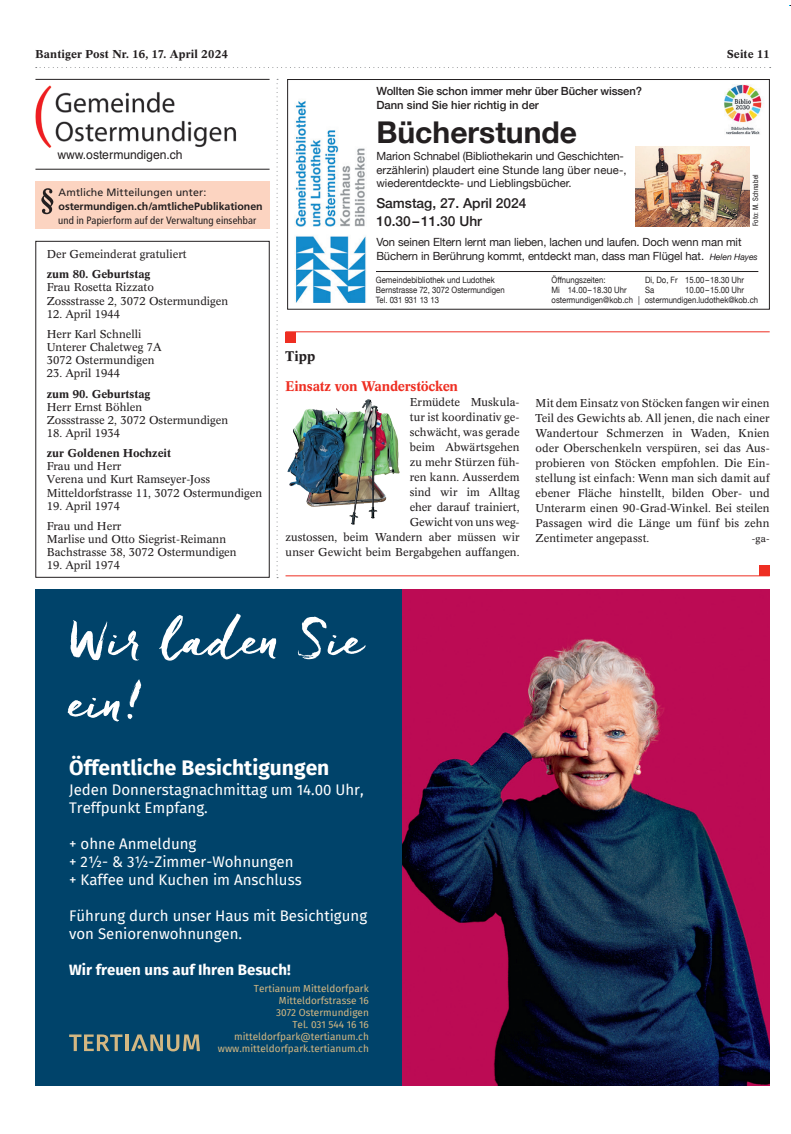
<style>
.page{position:relative;width:791px;height:1134px;background:#fff}
.page>*{position:absolute;margin:0;border:0;box-sizing:border-box;transform-origin:0 0}
.t1{font:52.25px/62.8px "Freeland";color:#fff}
.t2{font:700 30px "Helvetica Neue";color:#231f20}
.t3{font:700 21px "Fira Sans";color:#fff}
.t4{font:15px/18px "Fira Sans";color:#fff}
.t5{font:700 15px "Fira Sans";color:#fff}
.t6{font:500 13.75px/17.5px "Helvetica Neue";color:#231f20}
.t7{font:500 13.75px "Concorde BE";letter-spacing:-.015em;color:#ee2e22}
.t8{font:500 13.75px "Concorde BE";color:#231f20}
.t9{font:12.5px "Helvetica LT Std";color:#231f20}
.t10{font:11.25px/15px "Concorde BE";color:#231f20}
.t11{font:11.25px/13.5px "Helvetica Neue";letter-spacing:-.01em;color:#231f20}
.t12{font:500 11.25px "Concorde BE";color:#231f20}
.t13{font:500 11.25px/13.8px "Helvetica Neue";letter-spacing:-.01em;color:#231f20}
.t14{font:condensed 10.62px "Frutiger LT Std";letter-spacing:.01em;color:#231f20}
.t15{font:700 10.62px "Frutiger LT Std";letter-spacing:-.005em;color:#231f20}
.t16{font:10.62px "Frutiger LT Std";letter-spacing:.01em;color:#231f20}
.t17{font:10px/12px "Fira Sans";color:#d3b782;text-align:right}
.t18{font:10px "Concorde BE";color:#231f20}
.t19{font:8.75px/10px "Helvetica Neue";color:#231f20;scale:.88 1}
.t20{font:condensed 7.5px "Helvetica Neue LT Std";letter-spacing:.02em;color:#231f20}
.s1{font-style:italic;font-size:8.75px}
</style>
<div class="page">
<svg style="left:36px;top:67px;width:734px;height:1px"></svg>
<img style="left:35px;top:85px;width:201px;height:63px">
<hr style="left:35px;top:79px;width:234px;height:1px;background:#231f20">
<hr style="left:35px;top:169px;width:234px;height:1px;background:#231f20">
<div style="left:35px;top:181px;width:234px;height:48px;background:#fcd4c1"></div>
<svg style="left:41px;top:188px;width:12px;height:26px"></svg>
<svg style="left:276px;top:79px;width:2px;height:499px"></svg>
<div style="left:35px;top:241px;width:234px;height:337px;border:1px solid #231f20"></div>
<div style="left:35px;top:589px;width:367px;height:496px;background:#00436a"></div>
<img style="left:402px;top:589px;width:367px;height:496px">
<svg style="left:69px;top:1034px;width:53px;height:17px"></svg>
<hr style="left:125px;top:1034px;width:3px;height:17px;background:#d3b782">
<svg style="left:131px;top:1034px;width:69px;height:17px"></svg>
<div style="left:287px;top:79px;width:482px;height:231px;border:1px solid #231f20"></div>
<img style="left:295px;top:100px;width:71px;height:202px">
<hr style="left:376px;top:271px;width:382px;height:1px;background:#231f20">
<img style="left:635px;top:146px;width:114px;height:80px">
<img style="left:724px;top:85px;width:38px;height:50px">
<div style="left:285px;top:332px;width:11px;height:10px;background:#ee2e22"></div>
<hr style="left:285px;top:332px;width:484px;height:1px;background:#ee2e22">
<div style="left:758px;top:565px;width:11px;height:11px;background:#ee2e22"></div>
<hr style="left:285px;top:576px;width:484px;height:1px;background:#ee2e22">
<img style="left:287px;top:399px;width:113px;height:126px">
<p class="t12" style="left:35px;top:48px;width:194px">Bantiger Post Nr. 16, 17. April 2024</p>
<p class="t12" style="left:726px;top:48px;width:44px">Seite 11</p>
<p class="t9" style="left:57px;top:148px;width:127px">www.ostermundigen.ch</p>
<p class="t16" style="left:58px;top:186px;width:149px">Amtliche Mitteilungen unter:</p>
<p class="t15" style="left:58px;top:200px;width:206px">ostermundigen.ch/amtlichePublikationen</p>
<p class="t14" style="left:58px;top:214px;width:199px">und in Papierform auf der Verwaltung einsehbar</p>
<p class="t10" style="left:47px;top:247px;width:141px">Der Gemeinderat gratuliert</p>
<p class="t12" style="left:47px;top:268px;width:105px">zum 80. Geburtstag</p>
<p class="t10" style="left:47px;top:281px;width:183px;line-height:13.1px">Frau Rosetta Rizzato<br>Zossstrasse 2, 3072 Ostermundigen</p>
<p class="t10" style="left:47px;top:304px;width:96px;line-height:20.2px">12. April 1944<br>Herr Karl Schnelli</p>
<p class="t10" style="left:47px;top:341px;width:116px;line-height:13.1px">Unterer Chaletweg 7A<br>3072 Ostermundigen</p>
<p class="t10" style="left:47px;top:366px;width:75px">23. April 1944</p>
<p class="t12" style="left:47px;top:387px;width:105px">zum 90. Geburtstag</p>
<p class="t10" style="left:47px;top:400px;width:183px;line-height:13.1px">Herr Ernst Böhlen<br>Zossstrasse 2, 3072 Ostermundigen</p>
<p class="t10" style="left:47px;top:426px;width:75px">18. April 1934</p>
<p class="t12" style="left:47px;top:446px;width:126px">zur Goldenen Hochzeit</p>
<p class="t10" style="left:47px;top:460px;width:217px;line-height:13.1px">Frau und Herr<br>Verena und Kurt Ramseyer-Joss<br>Mitteldorfstrasse 11, 3072 Ostermundigen</p>
<p class="t10" style="left:47px;top:496px;width:76px;line-height:20.2px">19. April 1974<br>Frau und Herr</p>
<p class="t10" style="left:47px;top:533px;width:191px;line-height:13.1px">Marlise und Otto Siegrist-Reimann<br>Bachstrasse 38, 3072 Ostermundigen</p>
<p class="t10" style="left:47px;top:558px;width:75px">19. April 1974</p>
<p class="t13" style="left:376px;top:83px;width:267px">Wollten Sie schon immer mehr über Bücher wissen?<br>Dann sind Sie hier richtig in der</p>
<h2 class="t2" style="left:376px;top:109px;width:202px">Bücherstunde</h2>
<p class="t11" style="left:376px;top:150px;width:252px">Marion Schnabel (Bibliothekarin und Geschichten&shy;erzählerin) plaudert eine Stunde lang über neue-, wiederentdeckte- und Lieblingsbücher.</p>
<p class="t6" style="left:376px;top:193px;width:152px">Samstag, 27. April 2024<br>10.30–11.30 Uhr</p>
<p class="t11" style="left:376px;top:236px;width:383px">Von seinen Eltern lernt man lieben, lachen und laufen. Doch wenn man mit<br>Büchern in Berührung kommt, entdeckt man, dass man Flügel hat. <span class="s1">Helen Hayes</span></p>
<p class="t20" style="left:750px;top:226px;width:53px;rotate:-90deg">Foto: M. Schnabel</p>
<p class="t19" style="left:376px;top:275px;width:148px">Gemeindebibliothek und Ludothek<br>Bernstrasse 72, 3072 Ostermundigen<br>Tel. 031 931 13 13</p>
<p class="t19" style="left:551px;top:275px;width:63px">Öffnungszeiten:</p>
<p class="t19" style="left:644px;top:275px;width:114px">Di, Do, Fr 15.00–18.30 Uhr</p>
<p class="t19" style="left:551px;top:285px;width:87px">Mi 14.00–18.30 Uhr</p>
<p class="t19" style="left:644px;top:285px;width:12px">Sa</p>
<p class="t19" style="left:551px;top:285px;width:236px;text-indent:133px">10.00–15.00 Uhr ostermundigen@kob.ch | ostermundigen.ludothek@kob.ch</p>
<p class="t8" style="left:285px;top:348px;width:31px">Tipp</p>
<p class="t7" style="left:285px;top:378px;width:174px">Einsatz von Wanderstöcken</p>
<p class="t10" style="left:285px;top:394px;width:235px;text-align:right">Ermüdete Muskula-<br>tur ist koordinativ ge-<br>schwächt, was gerade<br>beim Abwärtsgehen<br>zu mehr Stürzen füh-<br>ren kann. Ausserdem<br>sind wir im Alltag<br>eher darauf trainiert,<br>Gewicht von uns weg-<br>zustossen, beim Wandern aber müssen wir unser Gewicht beim Bergabgehen auffangen.</p>
<p class="t10" style="left:535px;top:395px;width:235px;text-align:justify">Mit dem Einsatz von Stöcken fangen wir einen Teil des Gewichts ab. All jenen, die nach einer Wandertour Schmerzen in Waden, Knien oder Oberschenkeln verspüren, sei das Aus&shy;probieren von Stöcken empfohlen. Die Ein&shy;stellung ist einfach: Wenn man sich damit auf ebener Fläche hinstellt, bilden Ober- und Unterarm einen 90-Grad-Winkel. Bei steilen Passagen wird die Länge um fünf bis zehn Zentimeter angepasst.</p>
<p class="t18" style="left:751px;top:532px;width:19px">-ga-</p>
<h1 class="t1" style="left:69px;top:605px;width:296px">Wir laden Sie ein!</h1>
<h3 class="t3" style="left:69px;top:750px;width:261px">Öffentliche Besichtigungen</h3>
<h3 class="t4" style="left:69px;top:780px;width:296px">Jeden Donnerstagnachmittag um 14.00 Uhr,<br>Treffpunkt Empfang.</h3>
<h3 class="t4" style="left:69px;top:834px;width:234px">+ ohne Anmeldung<br>+ 2½- &amp; 3½-Zimmer-Wohnungen + Kaffee und Kuchen im Anschluss</h3>
<h3 class="t4" style="left:69px;top:906px;width:299px">Führung durch unser Haus mit Besichtigung von Seniorenwohnungen.</h3>
<h3 class="t5" style="left:69px;top:957px;width:223px">Wir freuen uns auf Ihren Besuch!</h3>
<p class="t17" style="left:218px;top:982px;width:152px">Tertianum Mitteldorfpark<br>Mitteldorfstrasse 16<br>3072 Ostermundigen<br>Tel. 031 544 16 16 mitteldorfpark@tertianum.ch www.mitteldorfpark.tertianum.ch</p>
</div>
